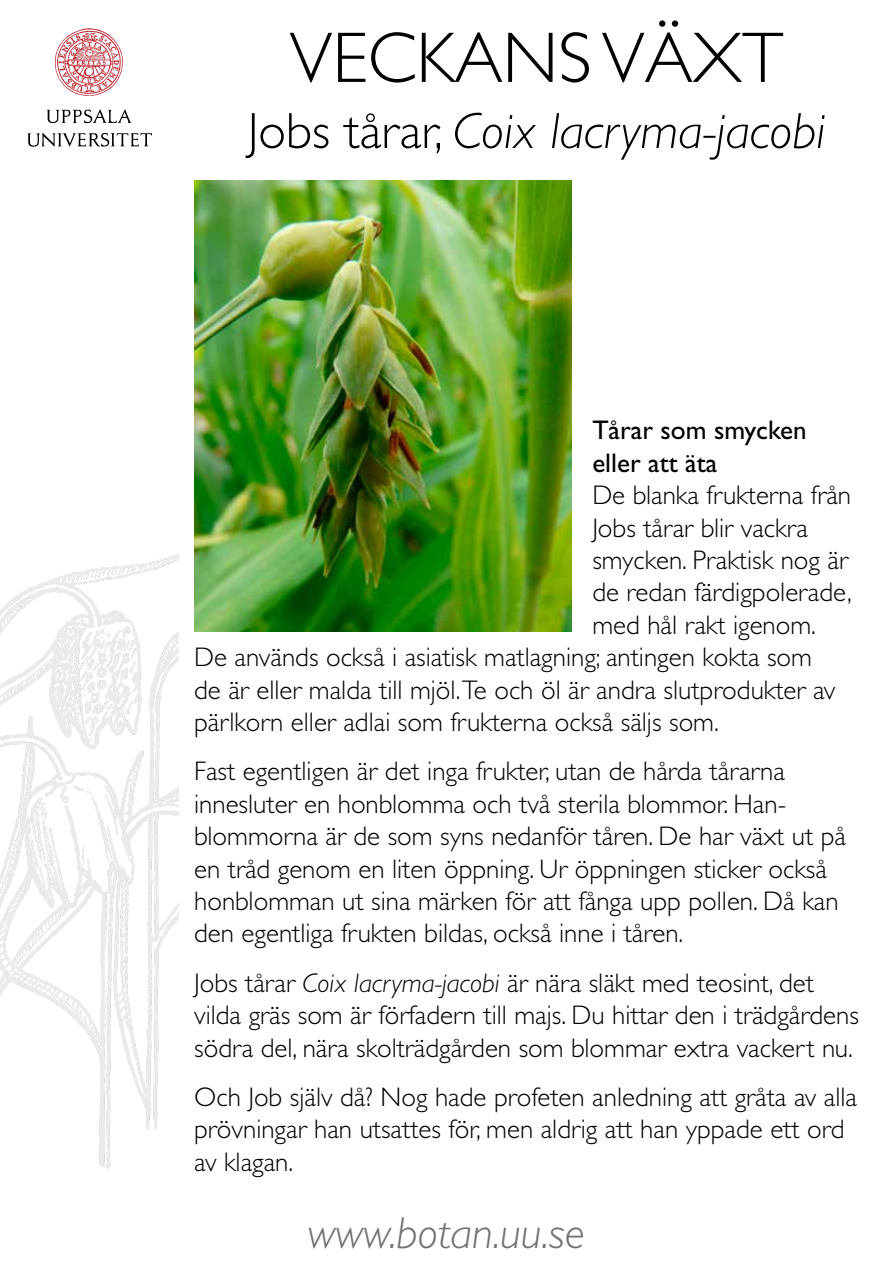
<style>
.page{position:relative;width:893px;height:1263px;background:#fff}
.page>*{position:absolute;margin:0;border:0;box-sizing:border-box;transform-origin:0 0}
.t1{font:300 72px "Gill Alt One";color:#000}
.t2{font:italic 300 51px "Gill Alt One";color:#000}
.t3{font:italic 300 45px "Gill Alt One";color:#707172}
.t4{font:300 27px/32.4px "Gill Alt One";color:#000}
.t5{font:27px/32.4px "Gill Alt One";color:#000}
.s1{font-style:normal}
.s2{font-style:italic}
</style>
<div class="page">
<img style="left:0;top:554px;width:179px;height:615px">
<svg style="left:47px;top:109px;width:85px;height:14px"></svg>
<svg style="left:27px;top:133px;width:125px;height:14px"></svg>
<svg style="left:55px;top:28px;width:68px;height:68px"></svg>
<img style="left:194px;top:180px;width:377px;height:451px">
<h1 class="t1" style="left:290px;top:17px;width:495px">VECKANS VÄXT</h1>
<h2 class="t2" style="left:248px;top:102px;width:579px"><span class="s1">Jobs tårar,</span> Coix lacryma-jacobi</h2>
<p class="t5" style="left:592px;top:414px;width:216px">Tårar som smycken eller att äta</p>
<p class="t4" style="left:592px;top:479px;width:260px">De blanka frukterna från</p>
<p class="t4" style="left:592px;top:511px;width:217px">Jobs tårar blir vackra</p>
<p class="t4" style="left:592px;top:544px;width:257px">smycken. Praktisk nog är</p>
<p class="t4" style="left:592px;top:576px;width:261px">de redan färdigpolerade,</p>
<p class="t4" style="left:592px;top:608px;width:225px">med hål rakt igenom.</p>
<p class="t4" style="left:194px;top:641px;width:619px">De används också i asiatisk matlagning; antingen kokta som</p>
<p class="t4" style="left:194px;top:673px;width:643px">de är eller malda till mjöl.Te och öl är andra slutprodukter av</p>
<p class="t4" style="left:194px;top:706px;width:526px">pärlkorn eller adlai som frukterna också säljs som.</p>
<p class="t4" style="left:194px;top:755px;width:653px">Fast egentligen är det inga frukter, utan de hårda tårarna innesluter en honblomma och två sterila blommor. Han&shy;blommorna är de som syns nedanför tåren. De har växt ut på en tråd genom en liten öppning. Ur öppningen sticker också honblomman ut sina märken för att fånga upp pollen. Då kan den egentliga frukten bildas, också inne i tåren.</p>
<p class="t4" style="left:194px;top:966px;width:666px">Jobs tårar <span class="s2">Coix lacryma-jacobi</span> är nära släkt med teosint, det vilda gräs som är förfadern till majs. Du hittar den i trädgårdens södra del, nära skolträdgården som blommar extra vackert nu.</p>
<p class="t4" style="left:194px;top:1081px;width:664px">Och Job själv då? Nog hade profeten anledning att gråta av alla prövningar han utsattes för, men aldrig att han yppade ett ord av klagan.</p>
<h3 class="t3" style="left:308px;top:1208px;width:279px">www.botan.uu.se</h3>
</div>
